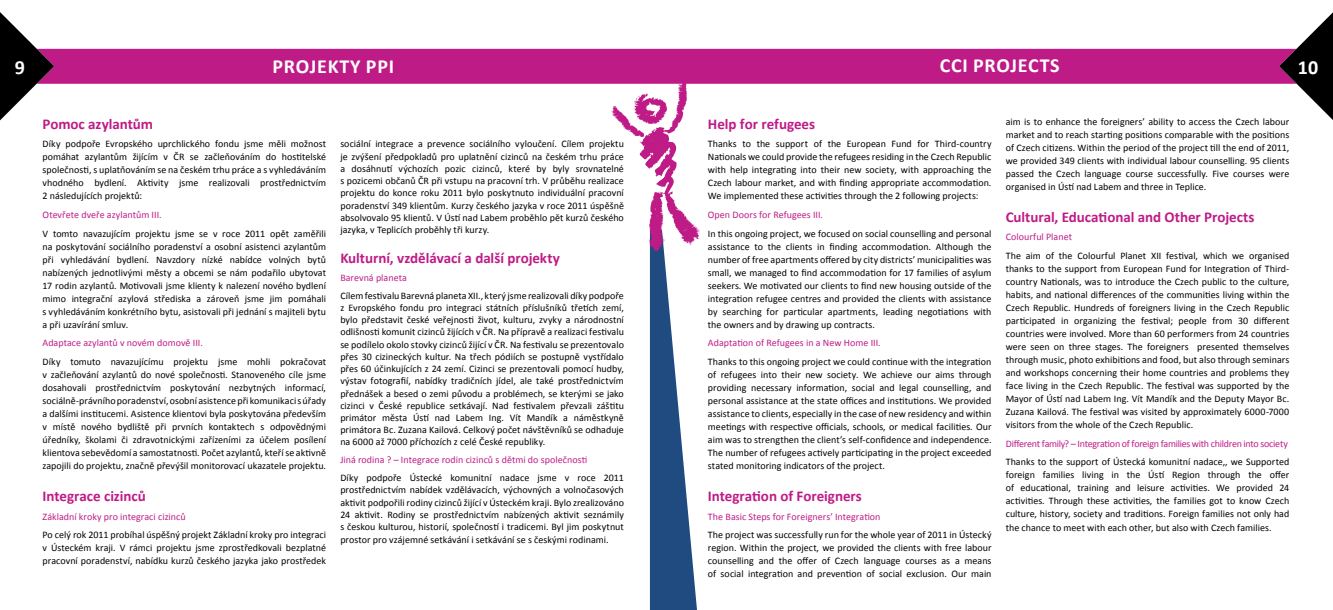
<style>
.page{position:relative;width:1333px;height:610px;background:#fff}
.page>*{position:absolute;margin:0;border:0;box-sizing:border-box;transform-origin:0 0}
.t1{font:700 20px "Calibri";letter-spacing:.04em;color:#fff}
.t2{font:700 15px "Calibri";color:#be1b87}
.t3{font:10px/13px "Calibri";letter-spacing:.005em;color:#000;text-align:justify}
.t4{font:10px "Calibri";color:#be1b87}
.t5{font:10px "Calibri";letter-spacing:-.03em;color:#be1b87}
</style>
<div class="page">
<div style="left:54px;top:49px;width:1224px;height:35px;background:#be1b87"></div>
<svg style="left:0;top:12px;width:54px;height:108px"></svg>
<svg style="left:1278px;top:13px;width:54px;height:106px"></svg>
<svg style="left:610px;top:79px;width:92px;height:530px"></svg>
<h1 class="t1" style="left:939px;top:53px;width:121px">CCI Projects</h1>
<h1 class="t1" style="left:272px;top:54px;width:123px">Projekty PPI</h1>
<h1 class="t1" style="left:15px;top:55px;width:12px">9</h1>
<h1 class="t1" style="left:1297px;top:55px;width:22px">10</h1>
<h2 class="t2" style="left:43px;top:114px;width:112px">Pomoc azylantům</h2>
<p class="t3" style="left:43px;top:137px;width:285px">Díky podpoře Evropského uprchlického fondu jsme měli možnost pomáhat azylantům žijícím v ČR se začleňováním do hostitelské společnosti, s uplatňováním se na českém trhu práce a s vyhledáváním vhodného bydlení. Aktivity jsme realizovali prostřednictvím 2 následujících projektů:</p>
<p class="t4" style="left:43px;top:208px;width:121px">Otevřete dveře azylantům III.</p>
<p class="t3" style="left:43px;top:226px;width:285px">V tomto navazujícím projektu jsme se v roce 2011 opět zaměřili na poskytování sociálního poradenství a osobní asistenci azylantům při vyhledávání bydlení. Navzdory nízké nabídce volných bytů nabízených jednotlivými městy a obcemi se nám podařilo ubytovat 17 rodin azylantů. Motivovali jsme klienty k nalezení nového bydlení mimo integrační azylová střediska a zároveň jsme jim pomáhali s vyhledáváním konkrétního bytu, asistovali při jednání s majiteli bytu a při uzavírání smluv.</p>
<p class="t4" style="left:43px;top:337px;width:162px">Adaptace azylantů v novém domově III.</p>
<p class="t3" style="left:43px;top:355px;width:285px">Díky tomuto navazujícímu projektu jsme mohli pokračovat v začleňování azylantů do nové společnosti. Stanoveného cíle jsme dosahovali prostřednictvím poskytování nezbytných informací, sociálně-právního poradenství, osobní asistence při komunikaci s úřady a dalšími institucemi. Asistence klientovi byla poskytována především v místě nového bydliště při prvních kontaktech s odpovědnými úředníky, školami či zdravotnickými zařízeními za účelem posílení klientova sebevědomí a samostatnosti. Počet azylantů, kteří se aktivně zapojili do projektu, značně převýšil monitorovací ukazatele projektu.</p>
<h2 class="t2" style="left:43px;top:486px;width:105px">Integrace cizinců</h2>
<p class="t4" style="left:43px;top:510px;width:145px">Základní kroky pro integraci cizinců</p>
<p class="t3" style="left:43px;top:528px;width:285px">Po celý rok 2011 probíhal úspěšný projekt Základní kroky pro integraci v Ústeckém kraji. V rámci projektu jsme zprostředkovali bezplatné pracovní poradenství, nabídku kurzů českého jazyka jako prostředek</p>
<p class="t3" style="left:340px;top:137px;width:285px;line-height:12.2px">sociální integrace a prevence sociálního vyloučení. Cílem projektu je zvýšení předpokladů pro uplatnění cizinců na českém trhu práce a dosáhnutí výchozích pozic cizinců, které by byly srovnatelné s pozicemi občanů ČR při vstupu na pracovní trh. V průběhu realizace projektu do konce roku 2011 bylo poskytnuto individuální pracovní poradenství 349 klientům. Kurzy českého jazyka v roce 2011 úspěšně absolvovalo 95 klientů. V Ústí nad Labem proběhlo pět kurzů českého jazyka, v Teplicích proběhly tři kurzy.</p>
<h2 class="t2" style="left:340px;top:249px;width:221px">Kulturní, vzdělávací a další projekty</h2>
<p class="t4" style="left:340px;top:271px;width:68px">Barevná planeta</p>
<p class="t3" style="left:340px;top:289px;width:285px;line-height:12.2px">Cílem festivalu Barevná planeta XII., který jsme realizovali díky podpoře z Evropského fondu pro integraci státních příslušníků třetích zemí, bylo představit české veřejnosti život, kulturu, zvyky a národnostní odlišnosti komunit cizinců žijících v ČR. Na přípravě a realizaci festivalu se podílelo okolo stovky cizinců žijící v ČR. Na festivalu se prezentovalo přes 30 cizineckých kultur. Na třech pódiích se postupně vystřídalo přes 60 účinkujících z 24 zemí. Cizinci se prezentovali pomocí hudby, výstav fotografií, nabídky tradičních jídel, ale také prostřednictvím přednášek a besed o zemi původu a problémech, se kterými se jako cizinci v České republice setkávají. Nad festivalem převzali záštitu primátor města Ústí nad Labem Ing. Vít Mandík a náměstkyně primátora Bc. Zuzana Kailová. Celkový počet návštěvníků se odhaduje na 6000 až 7000 příchozích z celé České republiky.</p>
<p class="t4" style="left:340px;top:453px;width:248px">Jiná rodina ? – Integrace rodin cizinců s dětmi do společnosti</p>
<p class="t3" style="left:340px;top:471px;width:285px;line-height:12.4px">Díky podpoře Ústecké komunitní nadace jsme v roce 2011 prostřednictvím nabídek vzdělávacích, výchovných a volnočasových aktivit podpořili rodiny cizinců žijící v Ústeckém kraji. Bylo zrealizováno 24 aktivit. Rodiny se prostřednictvím nabízených aktivit seznámily s českou kulturou, historií, společností i tradicemi. Byl jim poskytnut prostor pro vzájemné setkávání i setkávání se s českými rodinami.</p>
<h2 class="t2" style="left:708px;top:114px;width:109px">Help for refugees</h2>
<p class="t3" style="left:708px;top:137px;width:285px">Thanks to the support of the European Fund for Third-country Nationals we could provide the refugees residing in the Czech Republic with help integrating into their new society, with approaching the Czech labour market, and with finding appropriate accommodation.<br>We implemented these activities through the 2 following projects:</p>
<p class="t4" style="left:708px;top:208px;width:117px">Open Doors for Refugees III.</p>
<p class="t3" style="left:708px;top:226px;width:285px">In this ongoing project, we focused on social counselling and personal assistance to the clients in finding accommodation. Although the number of free apartments offered by city districts’ municipalities was small, we managed to find accommodation for 17 families of asylum seekers. We motivated our clients to find new housing outside of the integration refugee centres and provided the clients with assistance by searching for particular apartments, leading negotiations with the owners and by drawing up contracts.</p>
<p class="t4" style="left:708px;top:337px;width:174px">Adaptation of Refugees in a New Home III.</p>
<p class="t3" style="left:708px;top:355px;width:285px">Thanks to this ongoing project we could continue with the integration of refugees into their new society. We achieve our aims through providing necessary information, social and legal counselling, and personal assistance at the state offices and institutions. We provided assistance to clients, especially in the case of new residency and within meetings with respective officials, schools, or medical facilities. Our aim was to strengthen the client’s self-confidence and independence.<br>The number of refugees actively participating in the project exceeded stated monitoring indicators of the project.</p>
<h2 class="t2" style="left:708px;top:486px;width:155px">Integration of Foreigners</h2>
<p class="t4" style="left:708px;top:510px;width:174px">The Basic Steps for Foreigners’ Integration</p>
<p class="t3" style="left:708px;top:528px;width:285px">The project was successfully run for the whole year of 2011 in Ústecký region. Within the project, we provided the clients with free labour counselling and the offer of Czech language courses as a means of social integration and prevention of social exclusion. Our main</p>
<p class="t3" style="left:1005px;top:114px;width:285px">aim is to enhance the foreigners’ ability to access the Czech labour market and to reach starting positions comparable with the positions of Czech citizens. Within the period of the project till the end of 2011, we provided 349 clients with individual labour counselling. 95 clients passed the Czech language course successfully. Five courses were organised in Ústí nad Labem and three in Teplice.</p>
<h2 class="t2" style="left:1005px;top:207px;width:250px">Cultural, Educational and Other Projects</h2>
<p class="t4" style="left:1005px;top:230px;width:68px">Colourful Planet</p>
<p class="t3" style="left:1005px;top:248px;width:285px">The aim of the Colourful Planet XII festival, which we organised thanks to the support from European Fund for Integration of Third&shy;country Nationals, was to introduce the Czech public to the culture, habits, and national differences of the communities living within the Czech Republic. Hundreds of foreigners living in the Czech Republic participated in organizing the festival; people from 30 different countries were involved. More than 60 performers from 24 countries were seen on three stages. The foreigners presented themselves through music, photo exhibitions and food, but also through seminars and workshops concerning their home countries and problems they face living in the Czech Republic. The festival was supported by the Mayor of Ústí nad Labem Ing. Vít Mandík and the Deputy Mayor Bc.<br>Zuzana Kailová. The festival was visited by approximately 6000-7000 visitors from the whole of the Czech Republic.</p>
<p class="t5" style="left:1005px;top:437px;width:283px">Different family? – Integration of foreign families with children into society</p>
<p class="t3" style="left:1005px;top:455px;width:285px">Thanks to the support of Ústecká komunitní nadace,, we Supported foreign families living in the Ústí Region through the offer of educational, training and leisure activities. We provided 24 activities. Through these activities, the families got to know Czech culture, history, society and traditions. Foreign families not only had the chance to meet with each other, but also with Czech families.</p>
</div>
